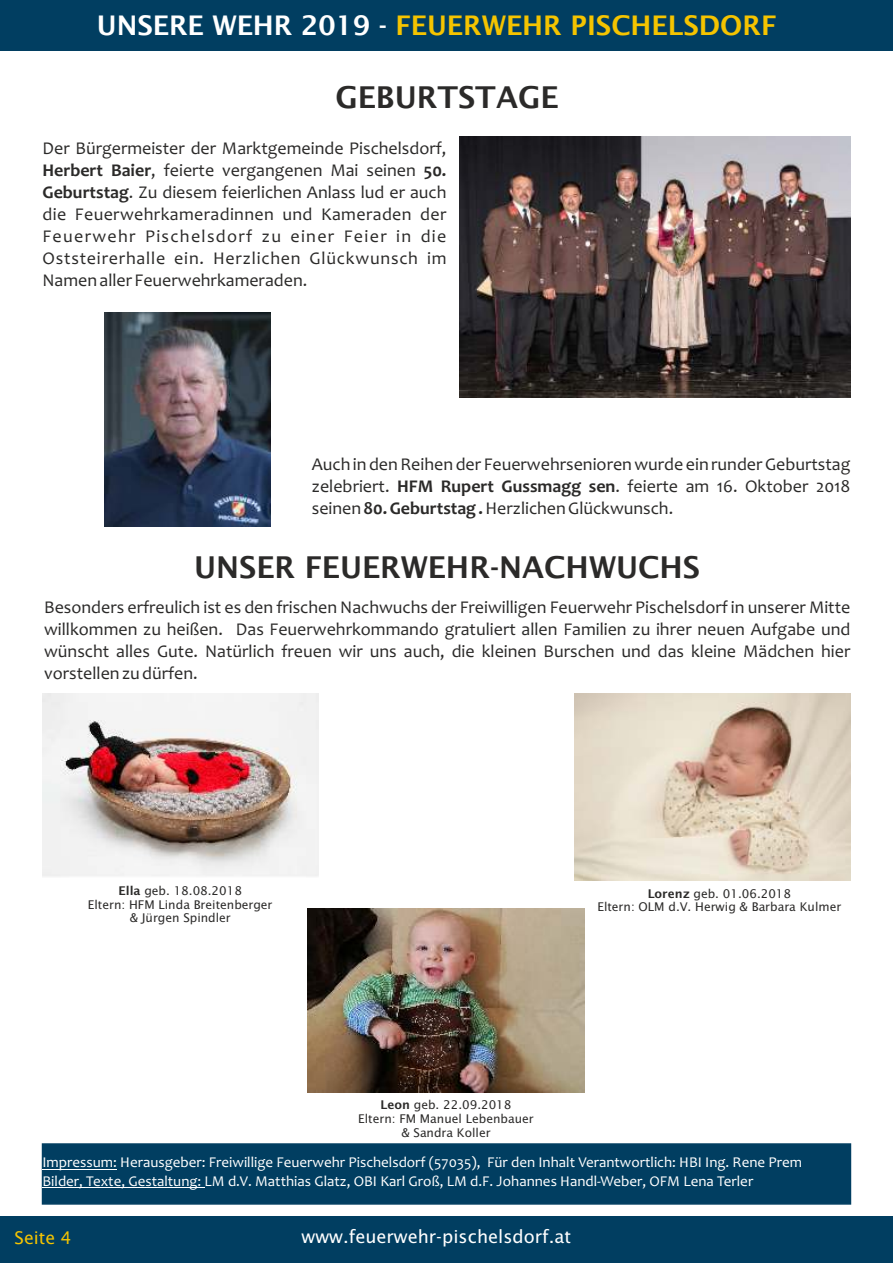
<style>
.page{position:relative;width:893px;height:1263px;background:#fff}
.page>*{position:absolute;margin:0;border:0;box-sizing:border-box;transform-origin:0 0}
.t1{font:600 30px "Lucida Sans";color:#2b2a29}
.t2{font:600 27px "Lucida Sans";color:#f5c400}
.t3{font:18px/21.9px "Candara";color:#2b2a29;text-align:justify}
.t4{font:18px "Lucida Sans";color:#fff}
.t5{font:17.55px "Lucida Sans";color:#f5c400}
.t6{font:15px/18.3px "Candara";color:#fff}
.t7{font:12px/13.6px "Lucida Sans";color:#2b2a29;text-align:center}
.s1{color:#fff}
.s2{font-weight:700}
.s3{font-weight:600}
</style>
<div class="page">
<div style="left:0;top:0;width:893px;height:51px;background:#013e61"></div>
<div style="left:0;top:1217px;width:893px;height:46px;background:#013e61"></div>
<img style="left:459px;top:137px;width:391px;height:261px">
<img style="left:43px;top:693px;width:276px;height:184px">
<img style="left:308px;top:908px;width:276px;height:185px">
<div style="left:41px;top:1143px;width:811px;height:62px;background:#013e61"></div>
<hr style="left:43px;top:1169px;width:74px;height:1px;background:#fff">
<hr style="left:43px;top:1187px;width:162px;height:1px;background:#fff">
<img style="left:105px;top:313px;width:165px;height:213px">
<img style="left:574px;top:693px;width:276px;height:187px">
<h2 class="t2" style="left:97px;top:14px;width:681px"><span class="s1">UNSERE WEHR 2019 -</span> FEUERWEHR PISCHELSDORF</h2>
<h1 class="t1" style="left:335px;top:85px;width:225px">GEBURTSTAGE</h1>
<p class="t3" style="left:42px;top:139px;width:405px">Der Bürgermeister der Marktgemeinde Pischelsdorf, <span class="s2">Herbert Baier</span>, feierte vergangenen Mai seinen <span class="s2">50.<br>Geburtstag</span>. Zu diesem feierlichen Anlass lud er auch die Feuerwehrkameradinnen und Kameraden der Feuerwehr Pischelsdorf zu einer Feier in die Oststeirerhalle ein. Herzlichen Glückwunsch im Namen aller Feuerwehrkameraden.</p>
<p class="t3" style="left:312px;top:455px;width:540px">Auch in den Reihen der Feuerwehrsenioren wurde ein runder Geburtstag zelebriert. <span class="s2">HFM Rupert Gussmagg sen</span>. feierte am 16. Oktober 2018 seinen <span class="s2">80. Geburtstag.</span> Herzlichen Glückwunsch.</p>
<h1 class="t1" style="left:194px;top:555px;width:507px">UNSER FEUERWEHR-NACHWUCHS</h1>
<p class="t3" style="left:44px;top:598px;width:808px">Besonders erfreulich ist es den frischen Nachwuchs der Freiwilligen Feuerwehr Pischelsdorf in unserer Mitte willkommen zu heißen. Das Feuerwehrkommando gratuliert allen Familien zu ihrer neuen Aufgabe und wünscht alles Gute. Natürlich freuen wir uns auch, die kleinen Burschen und das kleine Mädchen hier vorstellen zu dürfen.</p>
<p class="t7" style="left:88px;top:885px;width:186px"><span class="s3">Ella</span> geb. 18.08.2018<br>Eltern: HFM Linda Breitenberger &amp; Jürgen Spindler</p>
<p class="t7" style="left:597px;top:887px;width:245px"><span class="s3">Lorenz</span> geb. 01.06.2018<br>Eltern: OLM d.V. Herwig &amp; Barbara Kulmer</p>
<p class="t7" style="left:358px;top:1099px;width:177px"><span class="s3">Leon</span> geb. 22.09.2018<br>Eltern: FM Manuel Lebenbauer &amp; Sandra Koller</p>
<p class="t6" style="left:43px;top:1155px;width:761px">Impressum: Herausgeber: Freiwillige Feuerwehr Pischelsdorf (57035), Für den Inhalt Verantwortlich: HBI Ing. Rene Prem<br>Bilder, Texte, Gestaltung: LM d.V. Matthias Glatz, OBI Karl Groß, LM d.F. Johannes Handl-Weber, OFM Lena Terler</p>
<p class="t5" style="left:15px;top:1230px;width:59px">Seite 4</p>
<p class="t4" style="left:302px;top:1229px;width:271px">www.feuerwehr-pischelsdorf.at</p>
</div>
